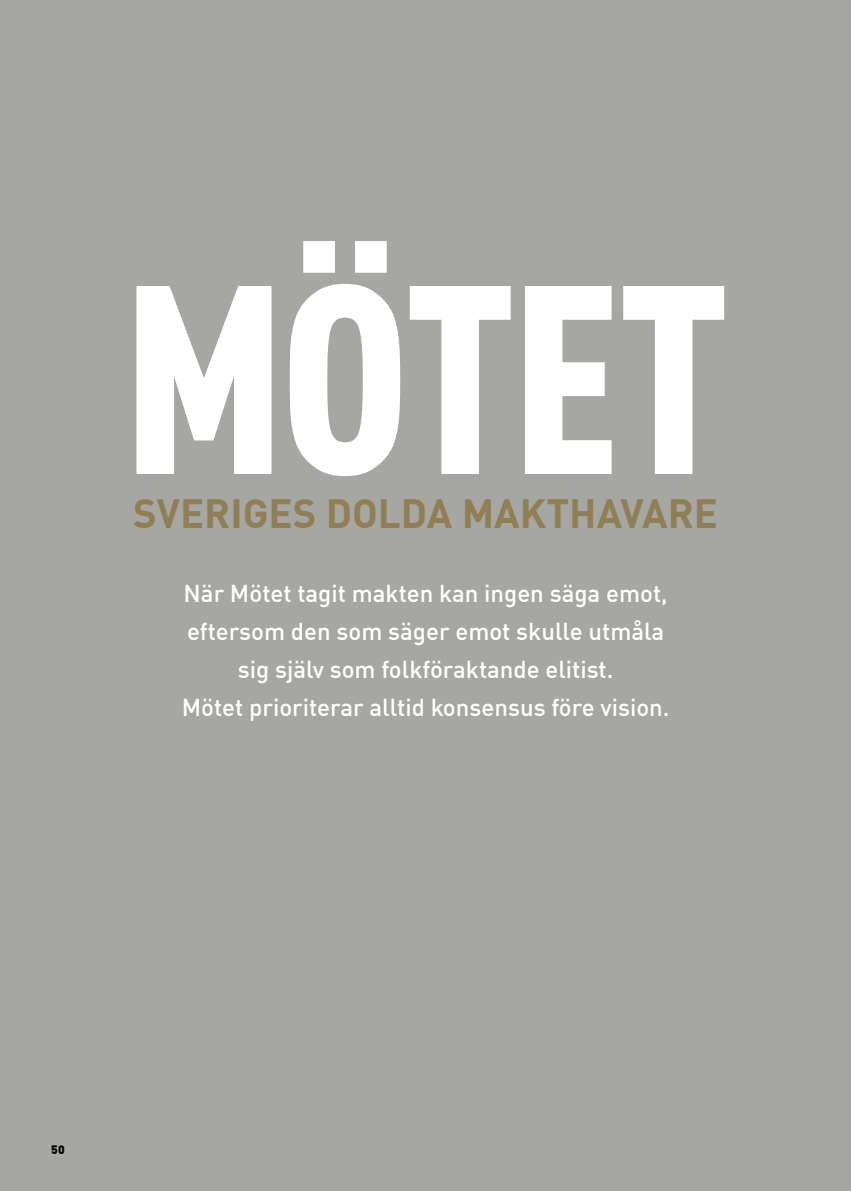
<style>
.page{position:relative;width:851px;height:1191px;background:#fff}
.page>*{position:absolute;margin:0;border:0;box-sizing:border-box;transform-origin:0 0}
.t1{font:900 condensed 264px "DIN Offc Pro";letter-spacing:-.02em;color:#fff}
.t2{font:700 40px "DIN Offc Pro";color:#907f54}
.t3{font:500 24px/38px "DIN Offc Pro";color:#fff;text-align:center}
.t4{font:900 12px "DIN Offc Pro";color:#000}
</style>
<div class="page">
<div style="left:0;top:0;width:850px;height:1191px;background:#a6a7a3"></div>
<h1 class="t1" style="left:122px;top:174px;width:609px">MÖTET</h1>
<h2 class="t2" style="left:133px;top:480px;width:586px">SVERIGES DOLDA MAKTHAVARE</h2>
<p class="t3" style="left:182px;top:571px;width:489px">När Mötet tagit makten kan ingen säga emot, eftersom den som säger emot skulle utmåla sig själv som folkföraktande elitist.<br>Mötet prioriterar alltid konsensus före vision.</p>
<p class="t4" style="left:51px;top:1139px;width:15px">50</p>
</div>
